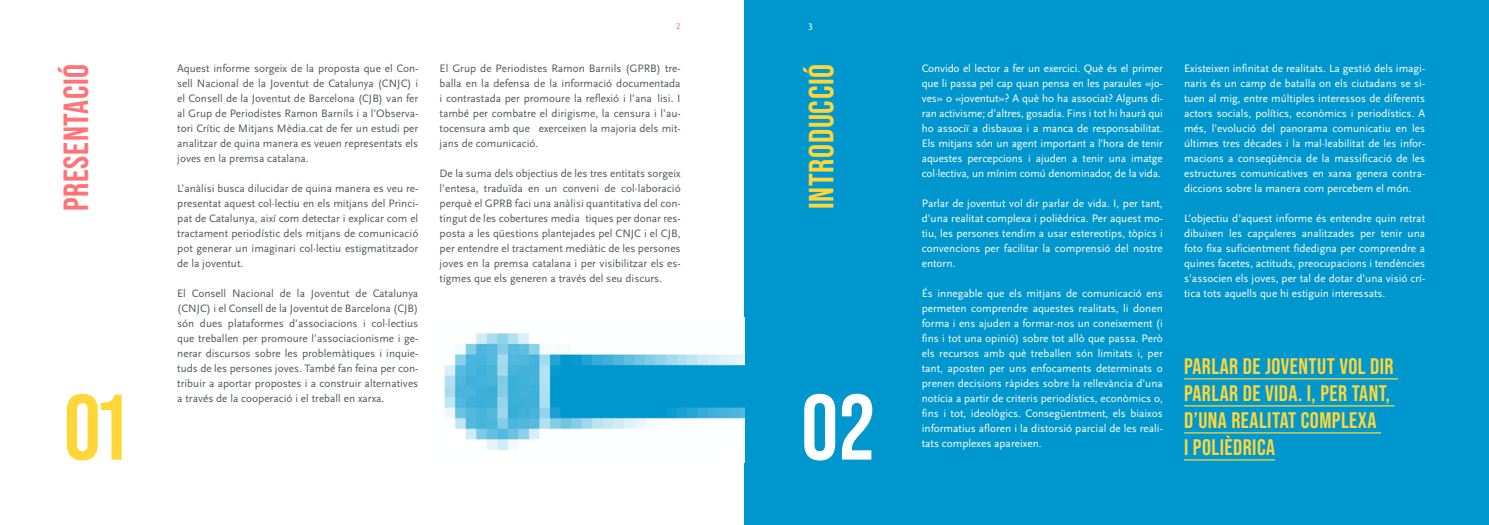
<style>
.page{position:relative;width:1489px;height:525px;background:#fff}
.page>*{position:absolute;margin:0;border:0;box-sizing:border-box;transform-origin:0 0}
.t1{font:92.62px "Bebas Neue";color:#ffd637}
.t2{font:92.62px "Bebas Neue";color:#fff}
.t3{font:35px "Bebas Neue";letter-spacing:.02em;color:#ffd637}
.t4{font:35px "Bebas Neue";letter-spacing:.02em;color:#ff7276}
.t5{font:22.5px/27px "Bebas Neue";letter-spacing:.02em;color:#ffd637}
.t6{font:11.25px/15px "Scala Sans";color:#fff;text-align:justify}
.t7{font:11.25px/15px "Scala Sans";color:#53575a;text-align:justify}
.t8{font:10px "Scala Sans Regular LF";color:#fff}
.t9{font:8.75px "Scala Sans Regular LF";color:#ff7276}
</style>
<div class="page">
<div style="left:744px;top:0;width:744px;height:524px;background:#0097ce"></div>
<hr style="left:1183px;top:378px;width:214px;height:1px;background:#ffd637">
<hr style="left:1183px;top:405px;width:211px;height:1px;background:#ffd637">
<hr style="left:1183px;top:432px;width:197px;height:1px;background:#ffd637">
<hr style="left:1183px;top:459px;width:91px;height:1px;background:#ffd637">
<img style="left:444px;top:333px;width:300px;height:117px">
<p class="t9" style="left:676px;top:22px;width:6px">2</p>
<p class="t8" style="left:808px;top:22px;width:6px">3</p>
<p class="t7" style="left:177px;top:61px;width:242px">Aquest informe sorgeix de la proposta que el Con&shy;sell Nacional de la Joventut de Catalunya (CNJC) i el Consell de la Joventut de Barcelona (CJB) van fer al Grup de Periodistes Ramon Barnils i a l’Observa&shy;tori Crític de Mitjans Mèdia.cat de fer un estudi per analitzar de quina manera es veuen representats els joves en la premsa catalana.</p>
<p class="t7" style="left:177px;top:181px;width:242px">L’anàlisi busca dilucidar de quina manera es veu re&shy;presentat aquest col·lectiu en els mitjans del Princi&shy;pat de Catalunya, així com detectar i explicar com el tractament periodístic dels mitjans de comunicació pot generar un imaginari col·lectiu estigmatitzador de la joventut.</p>
<p class="t7" style="left:177px;top:286px;width:242px">El Consell Nacional de la Joventut de Catalunya (CNJC) i el Consell de la Joventut de Barcelona (CJB) són dues plataformes d’associacions i col·lectius que treballen per promoure l’associacionisme i ge&shy;nerar discursos sobre les problemàtiques i inquie&shy;tuds de les persones joves. També fan feina per con&shy;tribuir a aportar propostes i a construir alternatives a través de la cooperació i el treball en xarxa.</p>
<p class="t7" style="left:439px;top:61px;width:242px">El Grup de Periodistes Ramon Barnils (GPRB) tre&shy;balla en la defensa de la informació documentada i contrastada per promoure la reflexió i l’ana lisi. I també per combatre el dirigisme, la censura i l’au&shy;tocensura amb que exerceixen la majoria dels mit&shy;jans de comunicació.</p>
<p class="t7" style="left:439px;top:166px;width:242px">De la suma dels objectius de les tres entitats sorgeix l’entesa, traduïda en un conveni de col·laboració perquè el GPRB faci una anàlisi quantitativa del con&shy;tingut de les cobertures media tiques per donar res&shy;posta a les qüestions plantejades pel CNJC i el CJB, per entendre el tractament mediàtic de les persones joves en la premsa catalana i per visibilitzar els es&shy;tigmes que els generen a través del seu discurs.</p>
<h2 class="t3" style="left:801px;top:209px;width:147px;rotate:-90deg">INTRODUCCIÓ</h2>
<h2 class="t4" style="left:56px;top:211px;width:149px;rotate:-90deg">PRESENTACIÓ</h2>
<h1 class="t1" style="left:64px;top:375px;width:68px">01</h1>
<h1 class="t2" style="left:801px;top:375px;width:76px">02</h1>
<p class="t6" style="left:921px;top:61px;width:242px">Convido el lector a fer un exercici. Què és el primer que li passa pel cap quan pensa en les paraules «jo&shy;ves» o «joventut»? A què ho ha associat? Alguns di&shy;ran activisme; d’altres, gosadia. Fins i tot hi haurà qui ho associï a disbauxa i a manca de responsabilitat.<br>Els mitjans són un agent important a l’hora de tenir aquestes percepcions i ajuden a tenir una imatge col·lectiva, un mínim comú denominador, de la vida.</p>
<p class="t6" style="left:921px;top:196px;width:242px">Parlar de joventut vol dir parlar de vida. I, per tant, d’una realitat complexa i polièdrica. Per aquest mo&shy;tiu, les persones tendim a usar estereotips, tòpics i convencions per facilitar la comprensió del nostre entorn.</p>
<p class="t6" style="left:921px;top:286px;width:242px">És innegable que els mitjans de comunicació ens permeten comprendre aquestes realitats, li donen forma i ens ajuden a formar-nos un coneixement (i fins i tot una opinió) sobre tot allò que passa. Però els recursos amb què treballen són limitats i, per tant, aposten per uns enfocaments determinats o prenen decisions ràpides sobre la rellevància d’una notícia a partir de criteris periodístics, econòmics o, fins i tot, ideològics. Consegüentment, els biaixos informatius afloren i la distorsió parcial de les reali&shy;tats complexes apareixen.</p>
<p class="t6" style="left:1183px;top:61px;width:242px">Existeixen infinitat de realitats. La gestió dels imagi&shy;naris és un camp de batalla on els ciutadans se si&shy;tuen al mig, entre múltiples interessos de diferents actors socials, polítics, econòmics i periodístics. A més, l’evolució del panorama comunicatiu en les últimes tres dècades i la mal·leabilitat de les infor&shy;macions a conseqüència de la massificació de les estructures comunicatives en xarxa genera contra&shy;diccions sobre la manera com percebem el món.</p>
<p class="t6" style="left:1183px;top:211px;width:242px">L’objectiu d’aquest informe és entendre quin retrat dibuixen les capçaleres analitzades per tenir una foto fixa suficientment fidedigna per comprendre a quines facetes, actituds, preocupacions i tendències s’associen els joves, per tal de dotar d’una visió crí&shy;tica tots aquells que hi estiguin interessats.</p>
<h3 class="t5" style="left:1183px;top:352px;width:211px">PARLAR DE JOVENTUT VOL DIR<br>PARLAR DE VIDA. I, PER TANT,<br>D’UNA REALITAT COMPLEXA<br>I POLIÈDRICA</h3>
</div>
